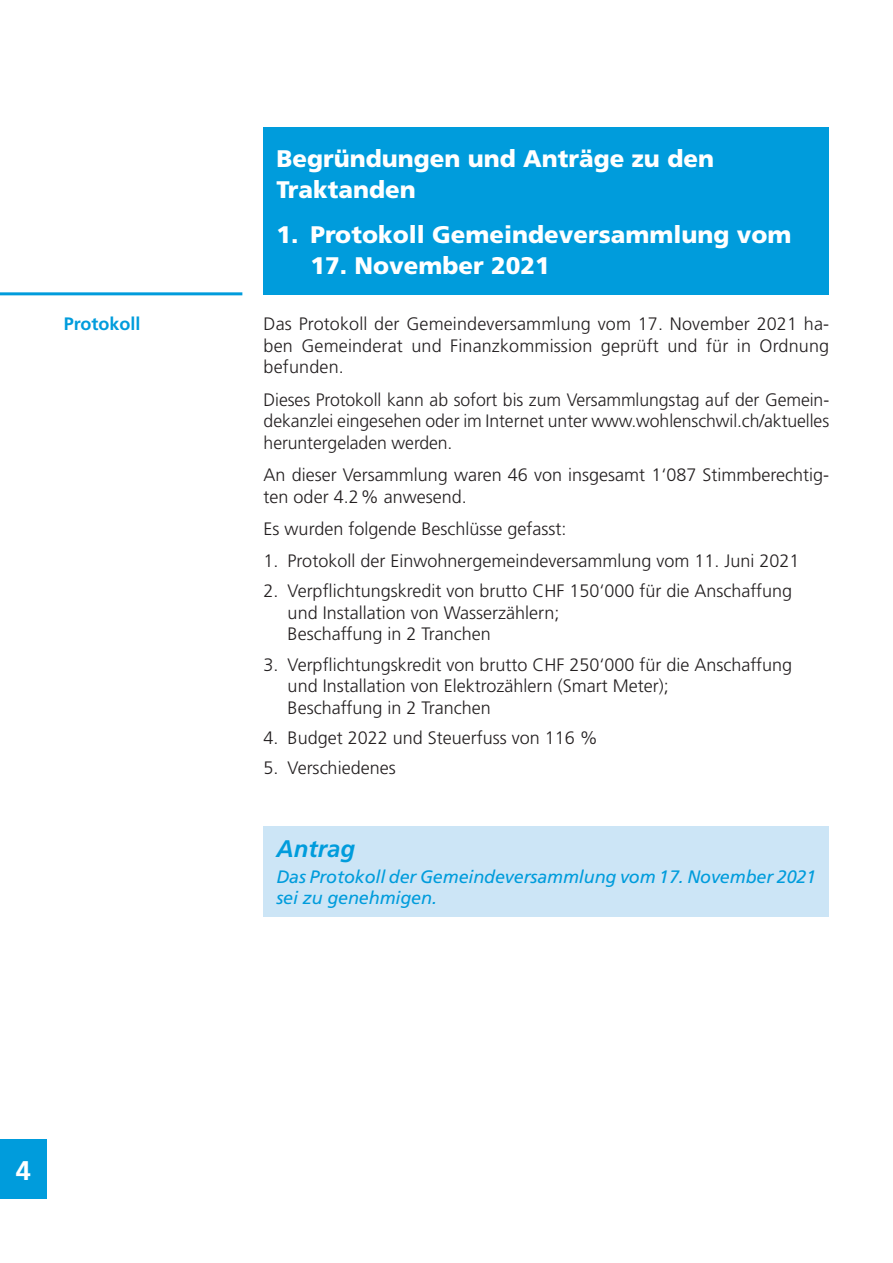
<style>
.page{position:relative;width:893px;height:1263px;background:#fff}
.page>*{position:absolute;margin:0;border:0;box-sizing:border-box;transform-origin:0 0}
.t1{font:700 27px "Frutiger LT Std";color:#fff}
.t2{font:900 24px/31.5px "Frutiger LT Std";color:#fff}
.t3{font:italic 700 24px "Frutiger LT Std";color:#009cdc}
.t4{font:300 18px/21.6px "Frutiger LT Std";color:#231f20}
.t5{font:italic 18px/21.6px "Frutiger LT Std";letter-spacing:-.01em;color:#009cdc}
.t6{font:700 18px "Frutiger LT Std";color:#009cdc}
</style>
<div class="page">
<div style="left:0;top:1140px;width:47px;height:59px;background:#009cdc"></div>
<hr style="left:0;top:292px;width:242px;height:3px;background:#009cdc">
<div style="left:264px;top:128px;width:565px;height:167px;background:#009cdc"></div>
<div style="left:264px;top:826px;width:565px;height:91px;background:#cce5f6"></div>
<p class="t6" style="left:64px;top:313px;width:78px">Protokoll</p>
<h1 class="t1" style="left:16px;top:1154px;width:17px">4</h1>
<h2 class="t2" style="left:276px;top:143px;width:439px">Begründungen und Anträge zu den<br>Traktanden</h2>
<h2 class="t2" style="left:276px;top:218px;width:517px">1. Protokoll Gemeindeversammlung vom</h2>
<h2 class="t2" style="left:310px;top:250px;width:241px">17. November 2021</h2>
<p class="t4" style="left:264px;top:313px;width:567px;text-align:justify">Das Protokoll der Gemeindeversammlung vom 17. November 2021 ha&shy;ben Gemeinderat und Finanzkommission geprüft und für in Ordnung befunden.</p>
<p class="t4" style="left:264px;top:389px;width:567px;text-align:justify">Dieses Protokoll kann ab sofort bis zum Versammlungstag auf der Gemein&shy;dekanzlei eingesehen oder im Internet unter www.wohlenschwil.ch/aktuelles heruntergeladen werden.</p>
<p class="t4" style="left:264px;top:464px;width:567px">An dieser Versammlung waren 46 von insgesamt 1‘087 Stimmberechtig&shy;ten oder 4.2% anwesend.</p>
<p class="t4" style="left:264px;top:518px;width:304px">Es wurden folgende Beschlüsse gefasst:</p>
<p class="t4" style="left:264px;top:550px;width:537px">1. Protokoll der Einwohnergemeindeversammlung vom 11. Juni 2021</p>
<p class="t4" style="left:288px;top:580px;width:506px;text-indent:-24px">2. Verpflichtungskredit von brutto CHF 150‘000 für die Anschaffung und Installation von Wasserzählern;<br>Beschaffung in 2 Tranchen</p>
<p class="t4" style="left:288px;top:654px;width:506px;text-indent:-24px">3. Verpflichtungskredit von brutto CHF 250‘000 für die Anschaffung und Installation von Elektrozählern (Smart Meter);<br>Beschaffung in 2 Tranchen</p>
<p class="t4" style="left:264px;top:727px;width:336px">4. Budget 2022 und Steuerfuss von 116 %</p>
<p class="t4" style="left:264px;top:757px;width:134px">5. Verschiedenes</p>
<h2 class="t3" style="left:276px;top:834px;width:80px">Antrag</h2>
<p class="t5" style="left:276px;top:866px;width:542px">Das Protokoll der Gemeindeversammlung vom 17. November 2021 sei zu genehmigen.</p>
</div>
